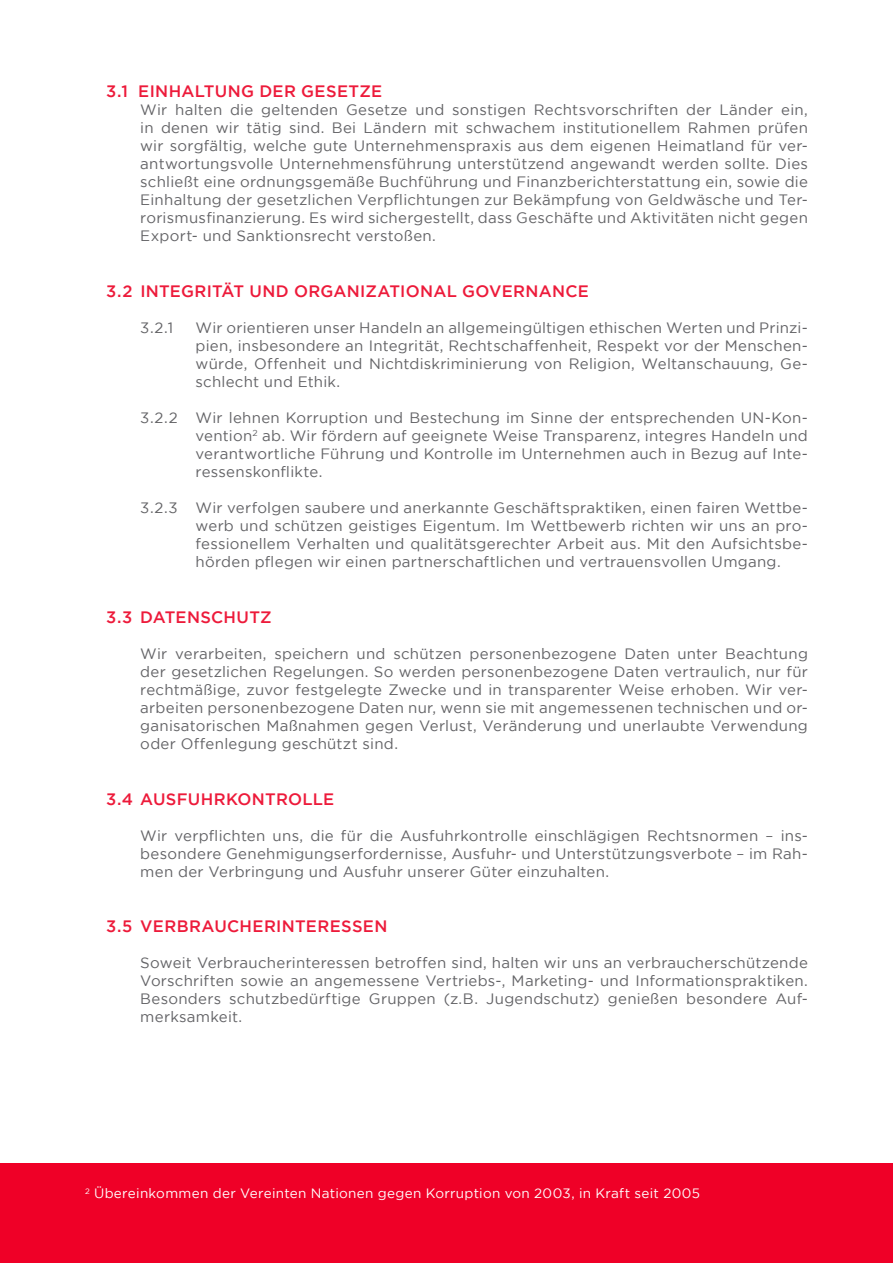
<style>
.page{position:relative;width:893px;height:1263px;background:#fff}
.page>*{position:absolute;margin:0;border:0;box-sizing:border-box;transform-origin:0 0}
.t1{font:500 16.5px "Gotham";letter-spacing:.02em;color:#ed1a3a}
.t2{font:15px/18px "Gotham";letter-spacing:.02em;color:#636366;text-align:justify}
.t3{font:13.5px "Gotham";letter-spacing:.02em;color:#fff}
</style>
<div class="page">
<div style="left:0;top:1163px;width:893px;height:100px;background:#ef0027"></div>
<p class="t1" style="left:106px;top:82px;width:277px">3.1 EINHALTUNG DER GESETZE</p>
<p class="t2" style="left:140px;top:101px;width:669px">Wir halten die geltenden Gesetze und sonstigen Rechtsvorschriften der Länder ein, in denen wir tätig sind. Bei Ländern mit schwachem institutionellem Rahmen prüfen wir sorgfältig, welche gute Unternehmenspraxis aus dem eigenen Heimatland für ver&shy;antwortungsvolle Unternehmensführung unterstützend angewandt werden sollte. Dies schließt eine ordnungsgemäße Buchführung und Finanzberichterstattung ein, sowie die Einhaltung der gesetzlichen Verpflichtungen zur Bekämpfung von Geldwäsche und Ter&shy;rorismusfinanzierung. Es wird sichergestellt, dass Geschäfte und Aktivitäten nicht gegen Export- und Sanktionsrecht verstoßen.</p>
<p class="t1" style="left:106px;top:282px;width:484px">3.2 INTEGRITÄT UND ORGANIZATIONAL GOVERNANCE</p>
<p class="t2" style="left:140px;top:318px;width:34px">3.2.1</p>
<p class="t2" style="left:196px;top:318px;width:614px">Wir orientieren unser Handeln an allgemeingültigen ethischen Werten und Prinzi&shy;pien, insbesondere an Integrität, Rechtschaffenheit, Respekt vor der Menschen&shy;würde, Offenheit und Nichtdiskriminierung von Religion, Weltanschauung, Ge&shy;schlecht und Ethik.</p>
<p class="t2" style="left:196px;top:408px;width:614px;text-indent:-55px">3.2.2 Wir lehnen Korruption und Bestechung im Sinne der entsprechenden UN-Kon&shy;vention<sup>2</sup> ab. Wir fördern auf geeignete Weise Transparenz, integres Handeln und verantwortliche Führung und Kontrolle im Unternehmen auch in Bezug auf Inte&shy;ressenskonflikte.</p>
<p class="t2" style="left:196px;top:498px;width:614px;text-indent:-55px">3.2.3 Wir verfolgen saubere und anerkannte Geschäftspraktiken, einen fairen Wettbe&shy;werb und schützen geistiges Eigentum. Im Wettbewerb richten wir uns an pro&shy;fessionellem Verhalten und qualitätsgerechter Arbeit aus. Mit den Aufsichtsbe&shy;hörden pflegen wir einen partnerschaftlichen und vertrauensvollen Umgang.</p>
<p class="t1" style="left:106px;top:607px;width:167px">3.3 DATENSCHUTZ</p>
<p class="t2" style="left:140px;top:644px;width:669px">Wir verarbeiten, speichern und schützen personenbezogene Daten unter Beachtung der gesetzlichen Regelungen. So werden personenbezogene Daten vertraulich, nur für rechtmäßige, zuvor festgelegte Zwecke und in transparenter Weise erhoben. Wir ver&shy;arbeiten personenbezogene Daten nur, wenn sie mit angemessenen technischen und or&shy;ganisatorischen Maßnahmen gegen Verlust, Veränderung und unerlaubte Verwendung oder Offenlegung geschützt sind.</p>
<p class="t1" style="left:106px;top:789px;width:229px">3.4 AUSFUHRKONTROLLE</p>
<p class="t2" style="left:140px;top:826px;width:669px">Wir verpflichten uns, die für die Ausfuhrkontrolle einschlägigen Rechtsnormen – ins&shy;besondere Genehmigungserfordernisse, Ausfuhr- und Unterstützungsverbote – im Rah&shy;men der Verbringung und Ausfuhr unserer Güter einzuhalten.</p>
<p class="t1" style="left:106px;top:917px;width:283px">3.5 VERBRAUCHERINTERESSEN</p>
<p class="t2" style="left:140px;top:954px;width:669px">Soweit Verbraucherinteressen betroffen sind, halten wir uns an verbraucherschützende Vorschriften sowie an angemessene Vertriebs-, Marketing- und Informationspraktiken.<br>Besonders schutzbedürftige Gruppen (z.B. Jugendschutz) genießen besondere Auf&shy;merksamkeit.</p>
<p class="t3" style="left:85px;top:1186px;width:617px"><sup>2</sup> Übereinkommen der Vereinten Nationen gegen Korruption von 2003, in Kraft seit 2005</p>
</div>
